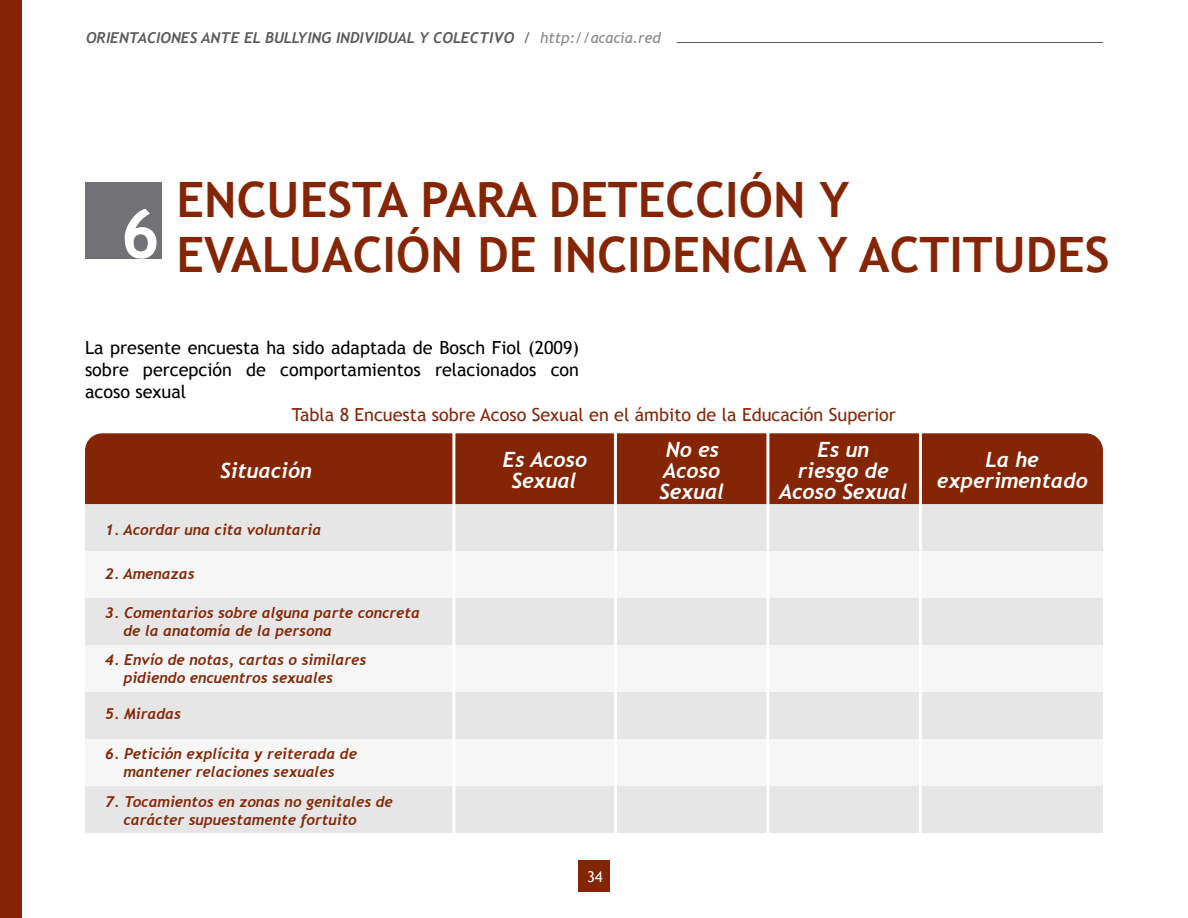
<style>
.page{position:relative;width:1188px;height:918px;background:#fff}
.page>*{position:absolute;margin:0;border:0;box-sizing:border-box;transform-origin:0 0}
.t1{font:700 48.75px/55.1px "Trebuchet MS";color:#842606}
.t2{font:italic 700 21px/21px "Trebuchet";color:#fff;text-align:center}
.t3{font:18px/21.6px "Trebuchet MS";color:#000;text-align:justify}
.t4{font:18px "Trebuchet MS";color:#842606}
.t5{font:italic 700 15px/18px "Trebuchet";color:#842606}
.t6{font:italic 700 15px "Trebuchet";color:#5b5b5f}
.t7{font:15px "Trebuchet MS";color:#fff}
.s1{font-family:"Trebuchet MS";font-weight:400}
.s2{font-family:"Trebuchet MS";font-weight:400;color:#87868a}
</style>
<div class="page">
<div style="left:85px;top:504px;width:1018px;height:329px;background:#e6e6e6"></div>
<div style="left:85px;top:551px;width:1018px;height:47px;background:#f6f6f7"></div>
<div style="left:85px;top:645px;width:1018px;height:47px;background:#f6f6f7"></div>
<div style="left:85px;top:739px;width:1018px;height:47px;background:#f6f6f7"></div>
<div style="left:85px;top:433px;width:1018px;height:71px;background:#842606"></div>
<hr style="left:452px;top:427px;width:3px;height:406px;background:#fff">
<hr style="left:614px;top:427px;width:3px;height:406px;background:#fff">
<div style="left:85px;top:183px;width:77px;height:76px;background:#727176"></div>
<svg style="left:125px;top:209px;width:32px;height:50px"></svg>
<hr style="left:766px;top:427px;width:3px;height:406px;background:#fff">
<hr style="left:919px;top:427px;width:3px;height:406px;background:#fff">
<div style="left:0;top:0;width:21px;height:918px;background:#842606"></div>
<hr style="left:677px;top:42px;width:426px;height:1px;background:#5b5b5f">
<div style="left:578px;top:860px;width:32px;height:32px;background:#842606"></div>
<p class="t6" style="left:86px;top:28px;width:576px">ORIENTACIONES ANTE EL BULLYING INDIVIDUAL Y COLECTIVO <span class="s1">/</span> <span class="s2">http://acacia.red</span></p>
<h1 class="t1" style="left:177px;top:172px;width:935px">ENCUESTA PARA DETECCIÓN Y<br>EVALUACIÓN DE INCIDENCIA Y ACTITUDES</h1>
<p class="t3" style="left:85px;top:338px;width:496px">La presente encuesta ha sido adaptada de Bosch Fiol (2009) sobre percepción de comportamientos relacionados con acoso sexual</p>
<p class="t4" style="left:292px;top:404px;width:606px">Tabla 8 Encuesta sobre Acoso Sexual en el ámbito de la Educación Superior</p>
<h2 class="t2" style="left:220px;top:460px;width:93px">Situación</h2>
<h2 class="t2" style="left:503px;top:449px;width:86px">Es Acoso<br>Sexual</h2>
<h2 class="t2" style="left:659px;top:439px;width:67px">No es<br>Acoso<br>Sexual</h2>
<h2 class="t2" style="left:779px;top:439px;width:130px">Es un<br>riesgo de<br>Acoso Sexual</h2>
<h2 class="t2" style="left:937px;top:449px;width:153px">La he experimentado</h2>
<p class="t5" style="left:105px;top:521px;width:217px">1. Acordar una cita voluntaria</p>
<p class="t5" style="left:105px;top:565px;width:91px">2. Amenazas</p>
<p class="t5" style="left:123px;top:604px;width:298px;text-indent:-18px">3. Comentarios sobre alguna parte concreta de la anatomía de la persona</p>
<p class="t5" style="left:123px;top:651px;width:244px;text-indent:-18px">4. Envío de notas, cartas o similares pidiendo encuentros sexuales</p>
<p class="t5" style="left:105px;top:705px;width:77px">5. Miradas</p>
<p class="t5" style="left:105px;top:745px;width:253px;text-align:center">6. Petición explícita y reiterada de mantener relaciones sexuales</p>
<p class="t5" style="left:123px;top:792px;width:271px;text-indent:-18px">7. Tocamientos en zonas no genitales de carácter supuestamente fortuito</p>
<p class="t7" style="left:587px;top:868px;width:17px">34</p>
</div>
